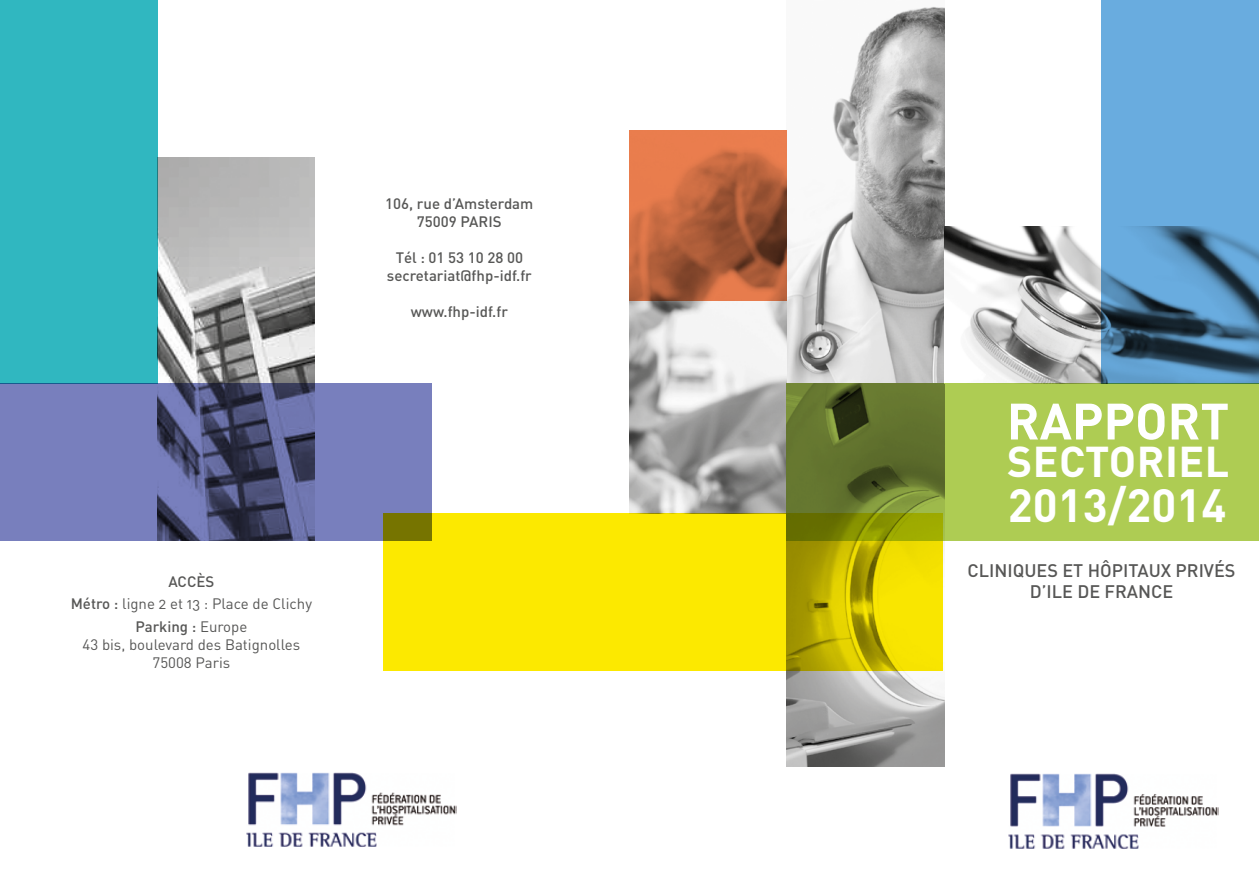
<style>
.page{position:relative;width:1259px;height:893px;background:#fff}
.page>*{position:absolute;margin:0;border:0;box-sizing:border-box;transform-origin:0 0}
.t1{font:700 50.4px "DIN";color:#fff}
.t2{font:700 46.05px "DIN";color:#fff}
.t3{font:700 42.6px "DIN";letter-spacing:.01em;color:#fff}
.t4{font:500 18px/21px "DIN";color:#575756;text-align:center}
.t5{font:500 15px/18px "DIN";color:#575756;text-align:center}
.t6{font:15px/18px "DIN";color:#575756;text-align:center}
.t7{font:15px "DIN Regular Alternate";color:#575756}
.s1{font-family:"DIN";font-weight:500}
.s2{font-weight:500}
</style>
<div class="page">
<img style="left:157px;top:158px;width:158px;height:225px">
<svg style="left:0;top:383px;width:432px;height:158px;background:#676da3"></svg>
<img style="left:246px;top:772px;width:210px;height:75px">
<img style="left:787px;top:6px;width:157px;height:377px">
<img style="left:629px;top:301px;width:158px;height:212px">
<img style="left:787px;top:541px;width:157px;height:225px">
<img style="left:944px;top:226px;width:157px;height:157px">
<svg style="left:1101px;top:0;width:158px;height:383px;background:#5c98c5"></svg>
<div style="left:0;top:0;width:157px;height:383px;background:#30b7c0"></div>
<svg style="left:787px;top:383px;width:472px;height:158px;background:#97b148"></svg>
<svg style="left:629px;top:131px;width:158px;height:170px;background:#bc643e"></svg>
<img style="left:1008px;top:773px;width:211px;height:76px">
<svg style="left:383px;top:513px;width:559px;height:158px;background:#e9d800"></svg>
<p class="t5" style="left:385px;top:194px;width:150px">106, rue d’Amsterdam<br>75009 PARIS</p>
<p class="t5" style="left:387px;top:248px;width:146px">Tél : 01 53 10 28 00 secretariat@fhp-idf.fr</p>
<p class="t5" style="left:411px;top:302px;width:99px">www.fhp-idf.fr</p>
<p class="t5" style="left:168px;top:572px;width:47px">ACCÈS</p>
<p class="t7" style="left:71px;top:595px;width:243px"><span class="s1">Métro :</span> ligne 2 et 13 : Place de Clichy</p>
<p class="t6" style="left:83px;top:617px;width:219px"><span class="s2">Parking :</span> Europe<br>43 bis, boulevard des Batignolles<br>75008 Paris</p>
<h1 class="t1" style="left:1006px;top:388px;width:224px">RAPPORT</h1>
<h3 class="t3" style="left:1007px;top:434px;width:223px">SECTORIEL</h3>
<h2 class="t2" style="left:1007px;top:475px;width:220px">2013/2014</h2>
<p class="t4" style="left:967px;top:559px;width:269px">CLINIQUES ET HÔPITAUX PRIVÉS<br>D’ILE DE FRANCE</p>
</div>
